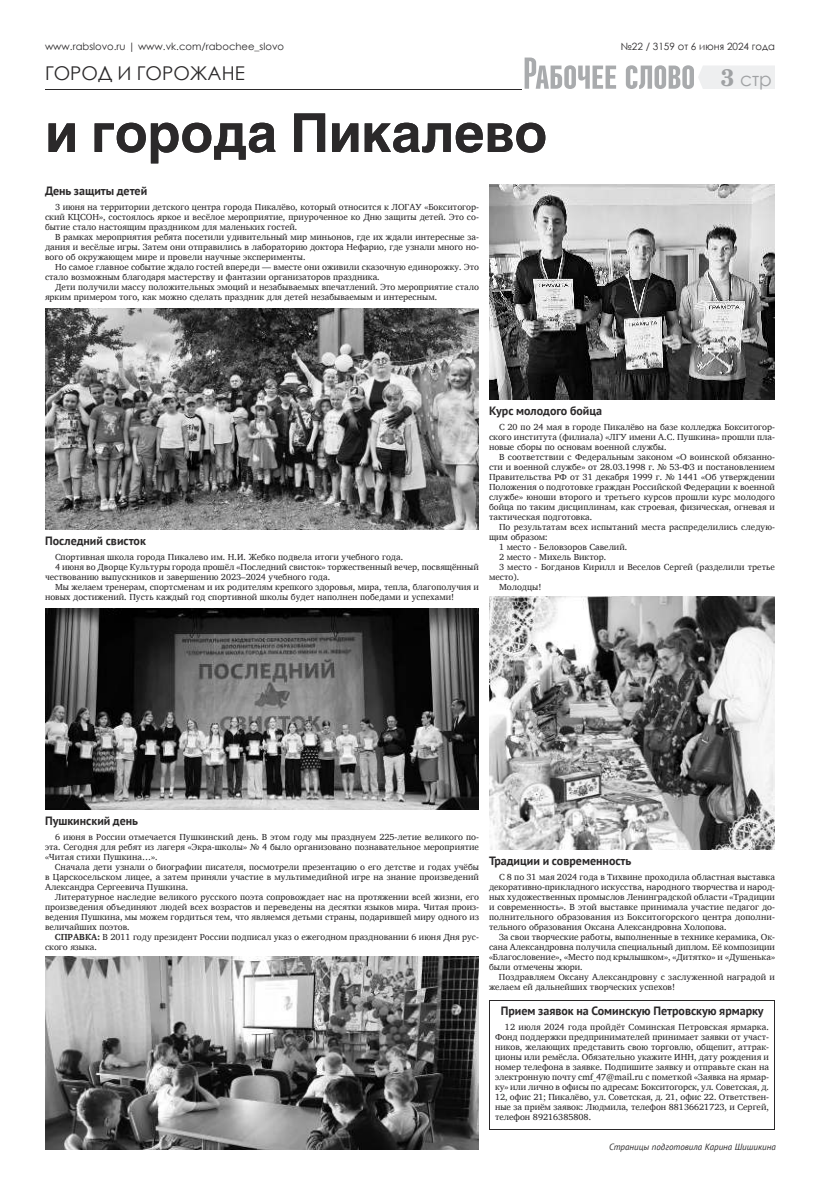
<style>
.page{position:relative;width:820px;height:1190px;background:#fff}
.page>*{position:absolute;margin:0;border:0;box-sizing:border-box;transform-origin:0 0}
.t1{font:700 53px "Helios";color:#2b292a}
.t2{font:19px "Century Gothic";color:#2b292a}
.t3{font:19px "Century Gothic";color:#9fa1a3}
.t4{font:700 12px "PT Sans";color:#2b292a}
.t5{font:10px "Century Gothic";color:#2b292a}
.t6{font:9px/10px "Charis SIL";color:#2b292a;text-align:justify}
.t7{font:italic 9px "PT Sans";color:#2b292a}
.s1{font-family:"New Century Schlbk";font-weight:700;font-size:24px}
.s2{font-weight:700}
</style>
<div class="page">
<hr style="left:45px;top:89px;width:477px;height:1px;background:#2b292a">
<svg style="left:525px;top:58px;width:250px;height:31px"></svg>
<img style="left:45px;top:308px;width:434px;height:222px">
<img style="left:489px;top:184px;width:286px;height:216px">
<img style="left:45px;top:608px;width:434px;height:202px">
<img style="left:45px;top:956px;width:434px;height:194px">
<img style="left:489px;top:596px;width:286px;height:254px">
<div style="left:489px;top:1000px;width:286px;height:130px;border:1px solid #2b292a"></div>
<p class="t5" style="left:45px;top:39px;width:241px">www.rabslovo.ru | www.vk.com/rabochee_slovo</p>
<p class="t5" style="left:621px;top:39px;width:156px">№22 / 3159 от 6 июня 2024 года</p>
<h2 class="t3" style="left:721px;top:66px;width:53px"><span class="s1">3</span> стр</h2>
<h2 class="t2" style="left:45px;top:59px;width:201px">ГОРОД И ГОРОЖАНЕ</h2>
<h1 class="t1" style="left:45px;top:112px;width:503px">и города Пикалево</h1>
<h3 class="t4" style="left:45px;top:183px;width:104px">День защиты детей</h3>
<p class="t6" style="left:45px;top:202px;width:436px;text-indent:10px">3 июня на территории детского центра города Пикалёво, который относится к ЛОГАУ «Бокситогор&shy;ский КЦСОН», состоялось яркое и весёлое мероприятие, приуроченное ко Дню защиты детей. Это со&shy;бытие стало настоящим праздником для маленьких гостей.</p>
<p class="t6" style="left:45px;top:232px;width:436px;text-indent:10px">В рамках мероприятия ребята посетили удивительный мир миньонов, где их ждали интересные за&shy;дания и весёлые игры. Затем они отправились в лабораторию доктора Нефарио, где узнали много но&shy;вого об окружающем мире и провели научные эксперименты.</p>
<p class="t6" style="left:45px;top:262px;width:435px;text-indent:10px">Но самое главное событие ждало гостей впереди — вместе они оживили сказочную единорожку. Это стало возможным благодаря мастерству и фантазии организаторов праздника.</p>
<p class="t6" style="left:45px;top:282px;width:436px;text-indent:10px">Дети получили массу положительных эмоций и незабываемых впечатлений. Это мероприятие стало ярким примером того, как можно сделать праздник для детей незабываемым и интересным.</p>
<h3 class="t4" style="left:45px;top:533px;width:102px">Последний свисток</h3>
<p class="t6" style="left:55px;top:552px;width:350px">Спортивная школа города Пикалево им. Н.И. Жебко подвела итоги учебного года.</p>
<p class="t6" style="left:55px;top:562px;width:425px">4 июня во Дворце Культуры города прошёл «Последний свисток» торжественный вечер, посвящённый</p>
<p class="t6" style="left:45px;top:572px;width:287px">чествованию выпускников и завершению 2023–2024 учебного года.</p>
<p class="t6" style="left:55px;top:582px;width:425px">Мы желаем тренерам, спортсменам и их родителям крепкого здоровья, мира, тепла, благополучия и</p>
<p class="t6" style="left:45px;top:592px;width:411px">новых достижений. Пусть каждый год спортивной школы будет наполнен победами и успехами!</p>
<h3 class="t4" style="left:489px;top:403px;width:115px">Курс молодого бойца</h3>
<p class="t6" style="left:489px;top:422px;width:288px;text-indent:10px">С 20 по 24 мая в городе Пикалёво на базе колледжа Бокситогор&shy;ского института (филиала) «ЛГУ имени А.С. Пушкина» прошли пла&shy;новые сборы по основам военной службы.</p>
<p class="t6" style="left:489px;top:452px;width:288px;text-indent:10px">В соответствии с Федеральным законом «О воинской обязанно&shy;сти и военной службе» от 28.03.1998 г. № 53-ФЗ и постановлением Правительства РФ от 31 декабря 1999 г. № 1441 «Об утверждении Положения о подготовке граждан Российской Федерации к военной службе» юноши второго и третьего курсов прошли курс молодого бойца по таким дисциплинам, как строевая, физическая, огневая и тактическая подготовка.</p>
<p class="t6" style="left:499px;top:522px;width:278px">По результатам всех испытаний места распределились следую-</p>
<p class="t6" style="left:489px;top:532px;width:60px">щим образом:</p>
<p class="t6" style="left:499px;top:542px;width:130px">1 место - Беловзоров Савелий.</p>
<p class="t6" style="left:499px;top:552px;width:109px">2 место - Михель Виктор.</p>
<p class="t6" style="left:499px;top:562px;width:277px">3 место - Богданов Кирилл и Веселов Сергей (разделили третье</p>
<p class="t6" style="left:489px;top:572px;width:32px">место).</p>
<p class="t6" style="left:499px;top:582px;width:44px">Молодцы!</p>
<h3 class="t4" style="left:45px;top:813px;width:95px">Пушкинский день</h3>
<p class="t6" style="left:45px;top:832px;width:435px;text-indent:10px">6 июня в России отмечается Пушкинский день. В этом году мы празднуем 225-летие великого по&shy;эта. Сегодня для ребят из лагеря «Экра-школы» № 4 было организовано познавательное мероприятие «Читая стихи Пушкина…».</p>
<p class="t6" style="left:45px;top:862px;width:436px;text-indent:10px">Сначала дети узнали о биографии писателя, посмотрели презентацию о его детстве и годах учёбы в Царскосельском лицее, а затем приняли участие в мультимедийной игре на знание произведений Александра Сергеевича Пушкина.</p>
<p class="t6" style="left:45px;top:892px;width:436px;text-indent:10px">Литературное наследие великого русского поэта сопровождает нас на протяжении всей жизни, его произведения объединяют людей всех возрастов и переведены на десятки языков мира. Читая произ&shy;ведения Пушкина, мы можем гордиться тем, что являемся детьми страны, подарившей миру одного из величайших поэтов.</p>
<p class="t6" style="left:45px;top:932px;width:435px;text-indent:10px"><span class="s2">СПРАВКА:</span> В 2011 году президент России подписал указ о ежегодном праздновании 6 июня Дня рус&shy;ского языка.</p>
<h3 class="t4" style="left:489px;top:853px;width:144px">Традиции и современность</h3>
<p class="t6" style="left:489px;top:872px;width:288px;text-indent:10px">С 8 по 31 мая 2024 года в Тихвине проходила областная выставка декоративно-прикладного искусства, народного творчества и народ&shy;ных художественных промыслов Ленинградской области «Традиции и современность». В этой выставке принимала участие педагог до&shy;полнительного образования из Бокситогорского центра дополни&shy;тельного образования Оксана Александровна Холопова.</p>
<p class="t6" style="left:489px;top:932px;width:288px;text-indent:10px">За свои творческие работы, выполненные в технике керамика, Ок&shy;сана Александровна получила специальный диплом. Её композиции «Благословение», «Место под крылышком», «Дитятко» и «Душенька» были отмечены жюри.</p>
<p class="t6" style="left:489px;top:972px;width:288px;text-indent:10px">Поздравляем Оксану Александровну с заслуженной наградой и желаем ей дальнейших творческих успехов!</p>
<h3 class="t4" style="left:501px;top:1003px;width:264px">Прием заявок на Соминскую Петровскую ярмарку</h3>
<p class="t6" style="left:495px;top:1022px;width:276px;text-indent:10px">12 июля 2024 года пройдёт Соминская Петровская ярмарка.<br>Фонд поддержки предпринимателей принимает заявки от участ&shy;ников, желающих представить свою торговлю, общепит, аттрак&shy;ционы или ремёсла. Обязательно укажите ИНН, дату рождения и номер телефона в заявке. Подпишите заявку и отправьте скан на электронную почту cmf_47@mail.ru с пометкой «Заявка на ярмар&shy;ку» или лично в офисы по адресам: Бокситогорск, ул. Советская, д.<br>12, офис 21; Пикалёво, ул. Советская, д. 21, офис 22. Ответствен&shy;ные за приём заявок: Людмила, телефон 88136621723, и Сергей, телефон 89216385808.</p>
<p class="t7" style="left:609px;top:1141px;width:168px">Страницы подготовила Карина Шишикина</p>
</div>
